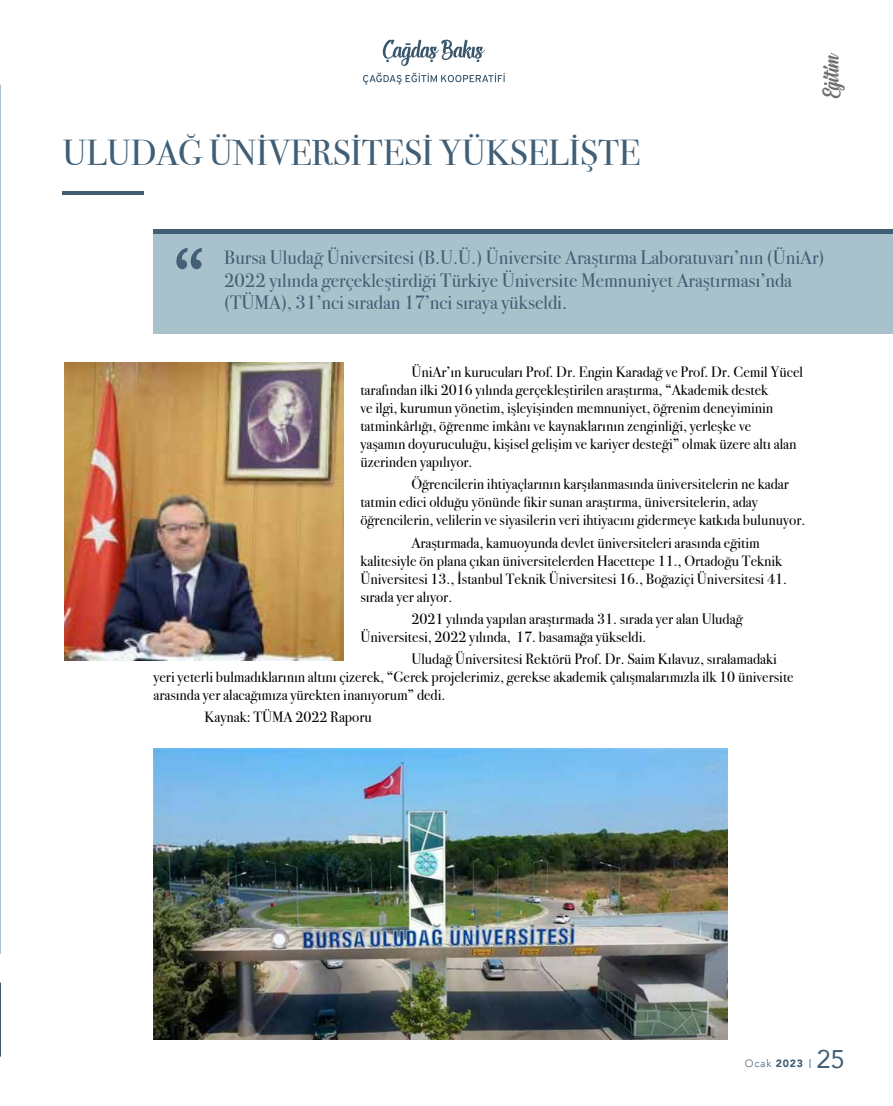
<style>
.page{position:relative;width:893px;height:1106px;background:#fff}
.page>*{position:absolute;margin:0;border:0;box-sizing:border-box;transform-origin:0 0}
.t1{font:36px "Bodoni Svty Two ITCTT";color:#405e75}
.t2{font:25.65px "Signatra DEMO";color:#706f6f}
.t3{font:25.5px "Avenir";color:#425f76}
.t4{font:19.5px/22.5px "Bodoni Svty Two ITCTT";color:#405e75}
.t5{font:15px/18px "Bodoni Svty Two ITCTT";color:#000}
.t6{font:300 10.5px "Avenir";color:#405e75}
.s1{font-weight:900}
</style>
<div class="page">
<img style="left:0;top:84px;width:1px;height:973px">
<svg style="left:383px;top:40px;width:102px;height:26px"></svg>
<svg style="left:363px;top:73px;width:142px;height:12px"></svg>
<hr style="left:63px;top:191px;width:81px;height:3px;background:#405e75">
<div style="left:153px;top:229px;width:740px;height:104px;background:#a9c1ca"></div>
<hr style="left:153px;top:229px;width:740px;height:4px;background:#405e75">
<svg style="left:176px;top:248px;width:26px;height:21px"></svg>
<img style="left:64px;top:363px;width:279px;height:298px">
<img style="left:153px;top:748px;width:575px;height:291px">
<h1 class="t1" style="left:63px;top:123px;width:579px">ULUDAĞ ÜNİVERSİTESİ YÜKSELİŞTE</h1>
<h2 class="t2" style="left:820px;top:98px;width:47px;rotate:-90deg">Egitim</h2>
<h3 class="t4" style="left:224px;top:244px;width:602px">Bursa Uludağ Üniversitesi (B.U.Ü.) Üniversite Araştırma Laboratuvarı’nın (ÜniAr)<br>2022 yılında gerçekleştirdiği Türkiye Üniversite Memnuniyet Araştırması’nda (TÜMA), 31’nci sıradan 17’nci sıraya yükseldi.</h3>
<p class="t5" style="left:360px;top:361px;width:444px;text-indent:51px">ÜniAr’ın kurucuları Prof. Dr. Engin Karadağ ve Prof. Dr. Cemil Yücel tarafından ilki 2016 yılında gerçekleştirilen araştırma, “Akademik destek<br>ve ilgi, kurumun yönetim, işleyişinden memnuniyet, öğrenim deneyiminin tatminkârlığı, öğrenme imkânı ve kaynaklarının zenginliği, yerleşke ve<br>yaşamın doyuruculuğu, kişisel gelişim ve kariyer desteği” olmak üzere altı alan üzerinden yapılıyor.</p>
<p class="t5" style="left:360px;top:473px;width:446px;text-indent:51px">Öğrencilerin ihtiyaçlarının karşılanmasında üniversitelerin ne kadar tatmin edici olduğu yönünde fikir sunan araştırma, üniversitelerin, aday öğrencilerin, velilerin ve siyasilerin veri ihtiyacını gidermeye katkıda bulunuyor.</p>
<p class="t5" style="left:360px;top:532px;width:428px;text-indent:51px">Araştırmada, kamuoyunda devlet üniversiteleri arasında eğitim kalitesiyle ön plana çıkan üniversitelerden Hacettepe 11., Ortadoğu Teknik Üniversitesi 13., İstanbul Teknik Üniversitesi 16., Boğaziçi Üniversitesi 41. sırada yer alıyor.</p>
<p class="t5" style="left:360px;top:608px;width:384px;text-indent:51px">2021 yılında yapılan araştırmada 31. sırada yer alan Uludağ<br>Üniversitesi, 2022 yılında, 17. basamağa yükseldi.</p>
<p class="t5" style="left:153px;top:648px;width:642px;text-indent:258px">Uludağ Üniversitesi Rektörü Prof. Dr. Saim Kılavuz, sıralamadaki yeri yeterli bulmadıklarının altını çizerek, “Gerek projelerimiz, gerekse akademik çalışmalarımızla ilk 10 üniversite arasında yer alacağımıza yürekten inanıyorum” dedi.</p>
<p class="t5" style="left:204px;top:706px;width:169px">Kaynak: TÜMA 2022 Raporu</p>
<p class="t6" style="left:745px;top:1057px;width:60px">Ocak <span class="s1">2023</span></p>
<h3 class="t3" style="left:816px;top:1038px;width:30px">25</h3>
</div>
